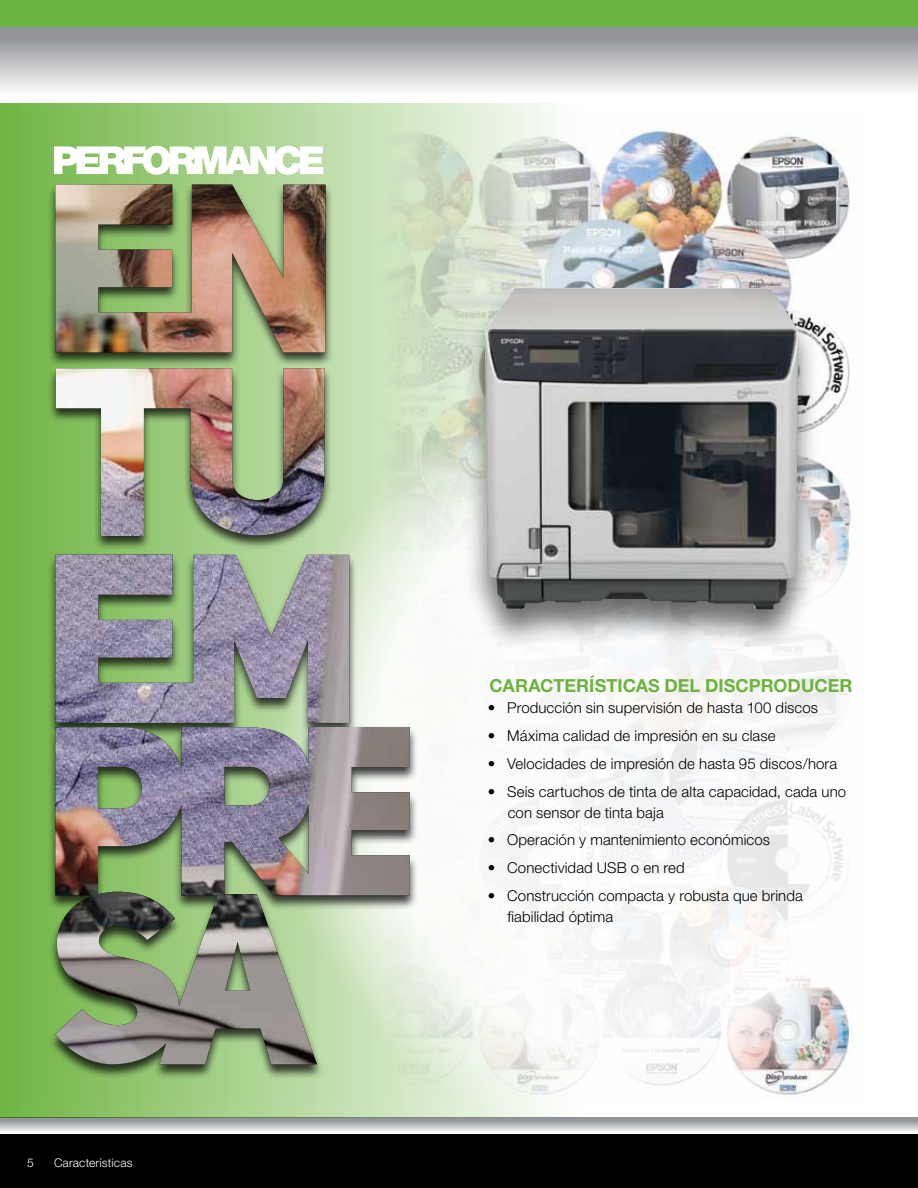
<style>
.page{position:relative;width:918px;height:1188px;background:#fff}
.page>*{position:absolute;margin:0;border:0;box-sizing:border-box;transform-origin:0 0}
.t1{font:700 18px "Helvetica Neue";color:#6cb33f}
.t2{font:300 15px/21px "Helvetica Neue";letter-spacing:.005em;color:#000}
.t3{font:300 12px "Helvetica Neue";letter-spacing:.015em;color:#fff}
</style>
<div class="page">
<svg style="left:0;top:1118px;width:918px;height:14px;background:#bbbdbf"></svg>
<div style="left:0;top:1134px;width:918px;height:54px;background:#000"></div>
<img style="left:728px;top:135px;width:122px;height:249px">
<img style="left:0;top:103px;width:728px;height:1015px">
<svg style="left:273px;top:384px;width:590px;height:732px"></svg>
<div style="left:382px;top:480px;width:482px;height:559px;background:#fff;border-radius:50%"></div>
<div style="left:462px;top:285px;width:359px;height:367px;background:#000;opacity:.56"></div>
<img style="left:485px;top:288px;width:314px;height:321px">
<div style="left:47px;top:183px;width:371px;height:896px;background:#000;opacity:.75"></div>
<img style="left:55px;top:184px;width:355px;height:880px">
<svg style="left:54px;top:146px;width:269px;height:29px"></svg>
<div style="left:0;top:27px;width:918px;height:76px;background:linear-gradient(to bottom,#84868a,#fff)"></div>
<div style="left:0;top:0;width:918px;height:27px;background:#6cb33f"></div>
<p class="t3" style="left:27px;top:1155px;width:8px">5</p>
<p class="t3" style="left:54px;top:1155px;width:80px">Características</p>
<p class="t1" style="left:490px;top:675px;width:364px">CARACTERÍSTICAS DEL DISCPRODUCER</p>
<p class="t2" style="left:488px;top:697px;width:332px">• Producción sin supervisión de hasta 100 discos</p>
<p class="t2" style="left:488px;top:725px;width:289px">• Máxima calidad de impresión en su clase</p>
<p class="t2" style="left:488px;top:753px;width:351px">• Velocidades de impresión de hasta 95 discos/hora</p>
<p class="t2" style="left:508px;top:780px;width:340px;text-indent:-20px">• Seis cartuchos de tinta de alta capacidad, cada uno con sensor de tinta baja</p>
<p class="t2" style="left:488px;top:829px;width:284px">• Operación y mantenimiento económicos</p>
<p class="t2" style="left:488px;top:857px;width:199px">• Conectividad USB o en red</p>
<p class="t2" style="left:508px;top:885px;width:297px;text-indent:-20px">• Construcción compacta y robusta que brinda fiabilidad óptima</p>
</div>
